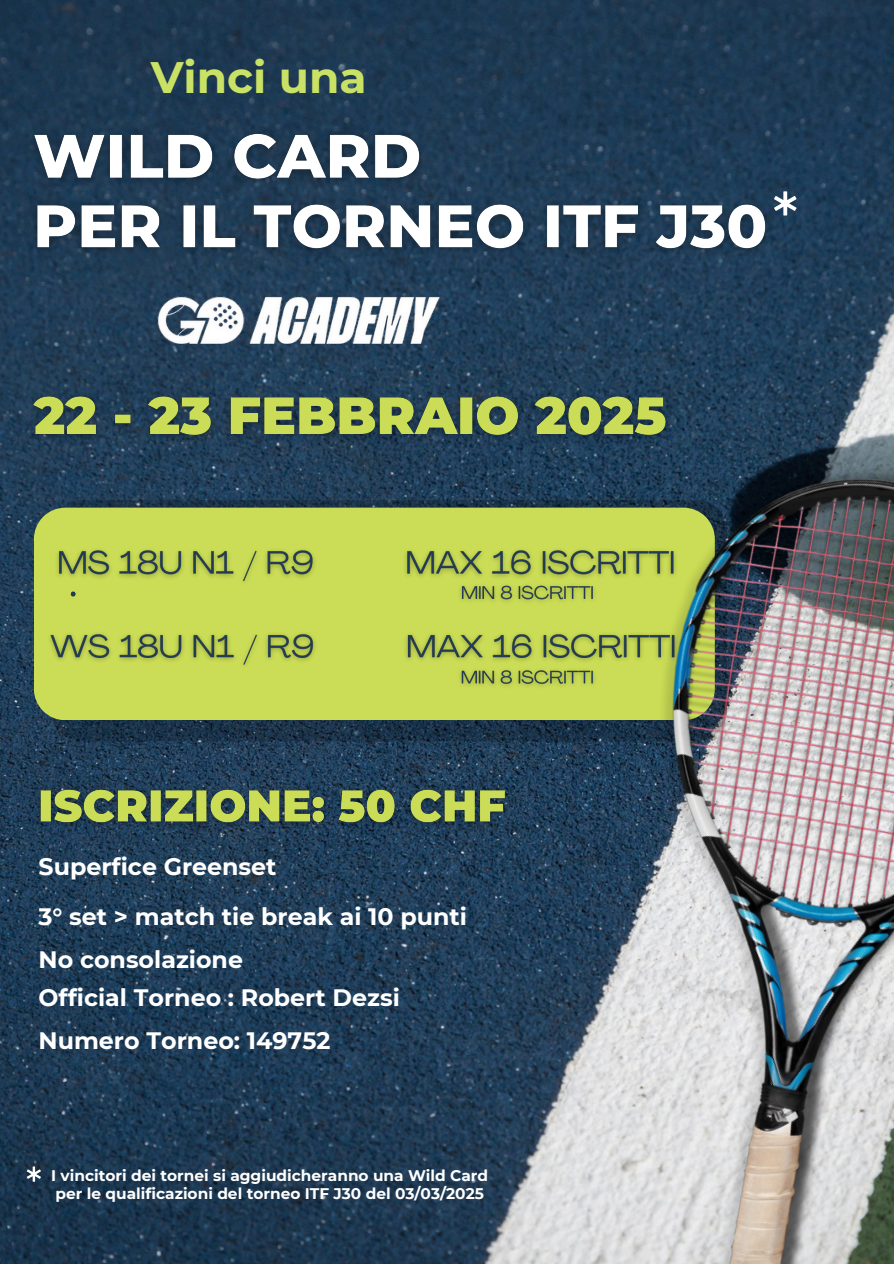
<style>
.page{position:relative;width:894px;height:1264px;background:#fff}
.page>*{position:absolute;margin:0;border:0;box-sizing:border-box;transform-origin:0 0}
.t1{font:700 43.95px "Montserrat";color:#c9e265}
.t2{font:700 23.7px "Montserrat";color:#fff}
.t3{font:700 15.3px "Montserrat";color:#fff}
</style>
<div class="page">
<img style="left:0;top:0;width:893px;height:1263px">
<svg style="left:51px;top:499px;width:293px;height:242px;background:#1b3248"></svg>
<div style="left:34px;top:507px;width:310px;height:213px;background:#cbdd56"></div>
<img style="left:151px;top:289px;width:295px;height:61px">
<svg style="left:781px;top:191px;width:15px;height:24px"></svg>
<svg style="left:27px;top:1166px;width:14px;height:15px"></svg>
<img style="left:19px;top:118px;width:762px;height:148px">
<img style="left:19px;top:383px;width:660px;height:68px">
<img style="left:50px;top:542px;width:294px;height:68px">
<img style="left:43px;top:626px;width:301px;height:68px">
<img style="left:30px;top:778px;width:314px;height:57px">
<img style="left:344px;top:400px;width:549px;height:863px">
<h4 class="t1" style="left:151px;top:50px;width:217px">Vinci una</h4>
<p class="t2" style="left:39px;top:852px;width:239px">Superfice Greenset</p>
<p class="t2" style="left:39px;top:902px;width:430px">3° set &gt; match tie break ai 10 punti</p>
<h6 class="t2" style="left:39px;top:944px;width:206px">No consolazione</h6>
<p class="t2" style="left:39px;top:982px;width:362px">Official Torneo : Robert Dezsi</p>
<h6 class="t2" style="left:39px;top:1026px;width:293px">Numero Torneo: 149752</h6>
<h6 class="t3" style="left:51px;top:1165px;width:438px">I vincitori dei tornei si aggiudicheranno una Wild Card</h6>
<h6 class="t3" style="left:56px;top:1183px;width:429px">per le qualificazioni del torneo ITF J30 del 03/03/2025</h6>
</div>
